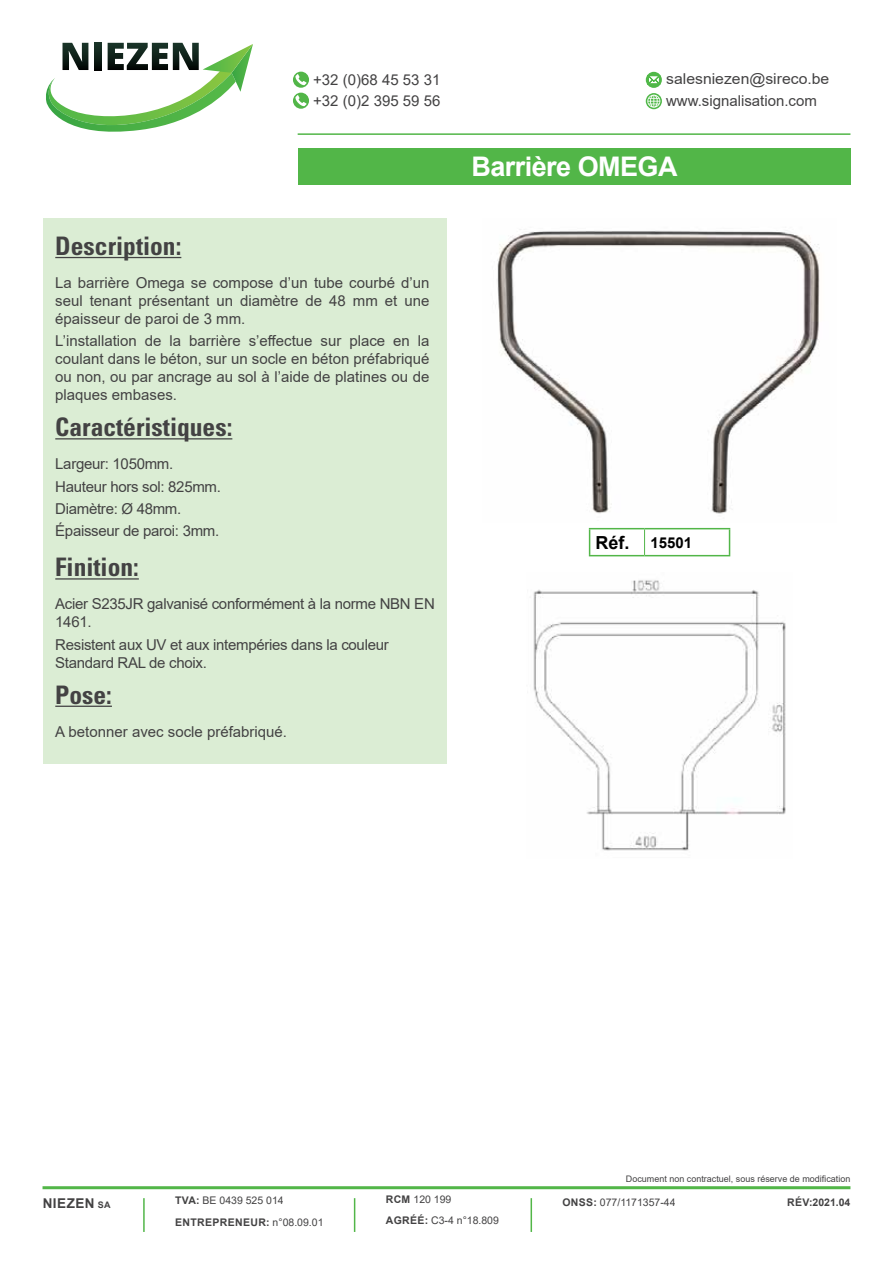
<style>
.page{position:relative;width:893px;height:1263px;background:#fff}
.page>*{position:absolute;margin:0;border:0;box-sizing:border-box;transform-origin:0 0}
.t1{font:700 27px "Arial";letter-spacing:-.02em;color:#fff}
.t2{font:700 condensed 25.5px "Univers LT Std";color:#434243}
.t3{font:15px/18px "Arial";color:#434243;text-align:justify}
.t4{font:15px/22.2px "Arial";letter-spacing:-.02em;color:#434243}
.t5{font:15px/21.3px "Arial";color:#434243;scale:1.05 1}
.t6{font:700 15px "Arial";color:#000}
.t7{font:700 13.5px "Arial";letter-spacing:.035em;color:#434243}
.t8{font:10.5px/21.1px "Arial";color:#434243}
.t9{font:700 10.5px "Arial";color:#434243}
.t10{font:9px "Arial";color:#434243}
.s1{font-size:18px}
.s2{font-size:9px}
.s3{font-weight:700}
</style>
<div class="page">
<svg style="left:646px;top:72px;width:16px;height:16px"></svg>
<svg style="left:648px;top:75px;width:12px;height:10px"></svg>
<svg style="left:646px;top:93px;width:16px;height:16px"></svg>
<hr style="left:298px;top:133px;width:552px;height:2px;background:#52b648">
<svg style="left:293px;top:72px;width:16px;height:16px"></svg>
<svg style="left:295px;top:74px;width:12px;height:11px"></svg>
<svg style="left:293px;top:93px;width:16px;height:16px"></svg>
<svg style="left:295px;top:95px;width:12px;height:11px"></svg>
<svg style="left:46px;top:43px;width:207px;height:89px"></svg>
<hr style="left:43px;top:1186px;width:807px;height:3px;background:#52b648">
<hr style="left:143px;top:1198px;width:2px;height:34px;background:#52b648">
<hr style="left:354px;top:1198px;width:1px;height:34px;background:#52b648">
<hr style="left:531px;top:1198px;width:1px;height:34px;background:#52b648">
<hr style="left:589px;top:528px;width:56px;height:1px;background:#52b648">
<hr style="left:645px;top:528px;width:85px;height:1px;background:#52b648">
<svg style="left:589px;top:529px;width:141px;height:26px"></svg>
<hr style="left:589px;top:555px;width:56px;height:1px;background:#52b648">
<hr style="left:645px;top:555px;width:85px;height:1px;background:#52b648">
<div style="left:298px;top:148px;width:552px;height:37px;background:#52b648"></div>
<div style="left:43px;top:218px;width:403px;height:546px;background:#dbedd4"></div>
<hr style="left:55px;top:257px;width:126px;height:1px;background:#434243">
<hr style="left:55px;top:438px;width:177px;height:1px;background:#434243">
<hr style="left:55px;top:578px;width:84px;height:2px;background:#434243">
<hr style="left:55px;top:706px;width:57px;height:1px;background:#434243">
<img style="left:497px;top:229px;width:323px;height:285px">
<img style="left:533px;top:580px;width:253px;height:271px">
<p class="t3" style="left:313px;top:69px;width:129px;line-height:21px">+32 (0)68 45 53 31 +32 (0)2 395 59 56</p>
<h2 class="t2" style="left:55px;top:230px;width:128px">Description:</h2>
<p class="t3" style="left:55px;top:274px;width:376px">La barrière Omega se compose d’un tube courbé d’un seul tenant présentant un diamètre de 48 mm et une épaisseur de paroi de 3 mm.</p>
<p class="t3" style="left:55px;top:332px;width:376px">L’installation de la barrière s’effectue sur place en la coulant dans le béton, sur un socle en béton préfabriqué ou non, ou par ancrage au sol à l’aide de platines ou de plaques embases.</p>
<h2 class="t2" style="left:55px;top:412px;width:179px">Caractéristiques:</h2>
<p class="t4" style="left:55px;top:453px;width:167px">Largeur: 1050mm.<br>Hauteur hors sol: 825mm.<br>Diamètre: Ø 48mm.<br>Épaisseur de paroi: 3mm.</p>
<h2 class="t2" style="left:55px;top:552px;width:85px">Finition:</h2>
<p class="t4" style="left:55px;top:595px;width:381px;line-height:18px">Acier S235JR galvanisé conformément à la norme NBN EN<br>1461.</p>
<p class="t4" style="left:55px;top:635px;width:335px;line-height:18px">Resistent aux UV et aux intempéries dans la couleur<br>Standard RAL de choix.</p>
<h2 class="t2" style="left:55px;top:679px;width:58px">Pose:</h2>
<p class="t3" style="left:55px;top:722px;width:233px">A betonner avec socle préfabriqué.</p>
<p class="t5" style="left:666px;top:68px;width:157px">salesniezen@sireco.be www.signalisation.com</p>
<h1 class="t1" style="left:471px;top:148px;width:208px">Barrière OMEGA</h1>
<p class="t6" style="left:596px;top:532px;width:98px"><span class="s1">Réf.</span> 15501</p>
<p class="t10" style="left:626px;top:1173px;width:226px">Document non contractuel, sous réserve de modification</p>
<p class="t7" style="left:43px;top:1194px;width:70px">NIEZEN <span class="s2">SA</span></p>
<p class="t8" style="left:175px;top:1190px;width:150px"><span class="s3">TVA:</span> BE 0439 525 014<br><span class="s3">ENTREPRENEUR:</span> n°08.09.01</p>
<p class="t8" style="left:386px;top:1188px;width:115px"><span class="s3">RCM</span> 120 199<br><span class="s3">AGRÉÉ:</span> C3-4 n°18.809</p>
<p class="t8" style="left:562px;top:1191px;width:115px"><span class="s3">ONSS:</span> 077/1171357-44</p>
<p class="t9" style="left:787px;top:1195px;width:65px">RÉV:2021.04</p>
</div>
